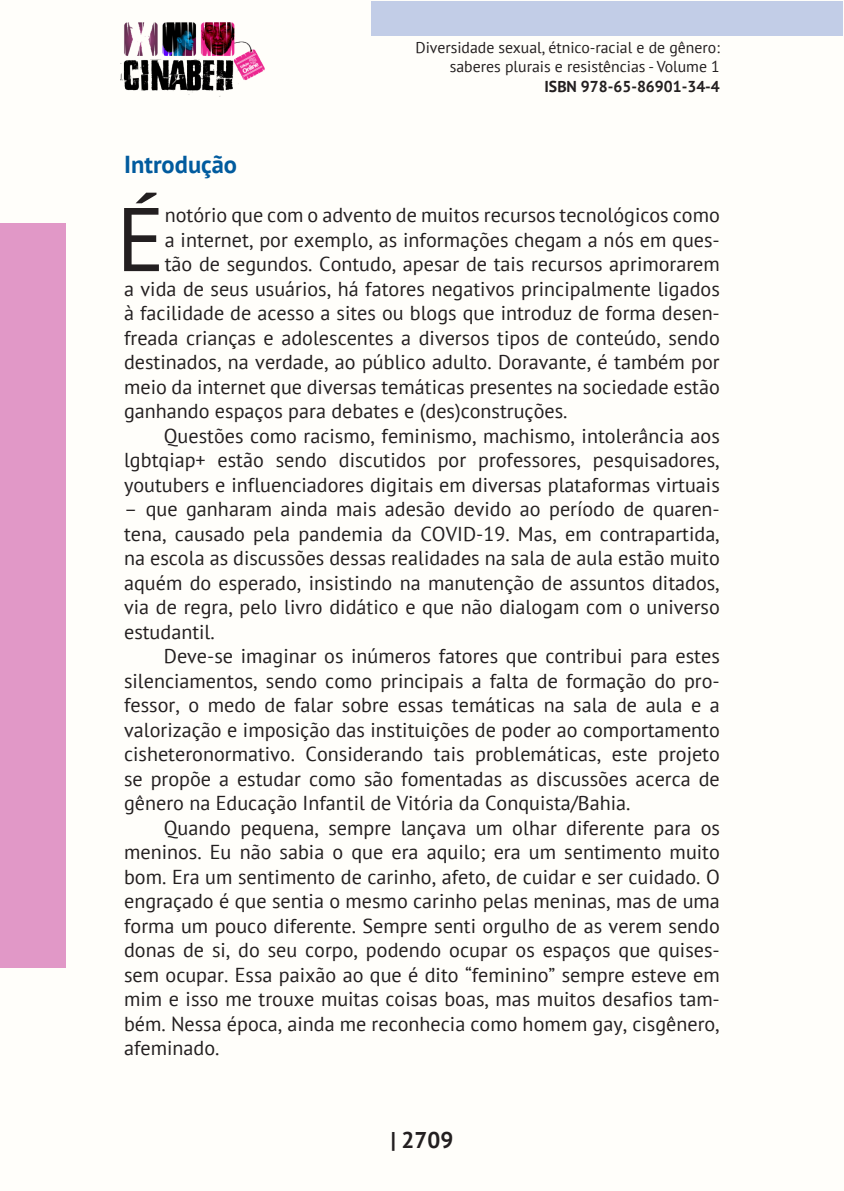
<style>
.page{position:relative;width:844px;height:1191px;background:#fff}
.page>*{position:absolute;margin:0;border:0;box-sizing:border-box;transform-origin:0 0}
._7_CAPITULAR{font:90.12px "PT Sans";color:#231f20}
._6_INTRODUCAO{font:700 24.5px "PT Sans";color:#015b9e}
.t1{font:700 22.75px "PT Sans";color:#231f20}
._8_CORPO{font:20.12px/24.5px "PT Sans";color:#231f20;text-align:justify}
._7_CAPITULAR-2{font:20.12px "PT Sans";color:#231f20}
.t2{font:15.75px/18.9px "PT Sans";color:#231f20;text-align:right}
.t3{font:700 15.75px "PT Sans";color:#231f20}
</style>
<div class="page">
<div style="left:0;top:0;width:843px;height:1191px;background:#fffefa"></div>
<div style="left:371px;top:1px;width:471px;height:35px;background:#c2cde7"></div>
<div style="left:0;top:223px;width:65px;height:744px;background:#e198c7"></div>
<img style="left:120px;top:22px;width:144px;height:75px">
<p class="t2" style="left:415px;top:38px;width:306px">Diversidade sexual, étnico-racial e de gênero: saberes plurais e resistências - Volume 1</p>
<p class="t3" style="left:544px;top:76px;width:177px">ISBN 978-65-86901-34-4</p>
<p class="_6_INTRODUCAO" style="left:124px;top:148px;width:114px">Introdução</p>
<p class="_7_CAPITULAR" style="left:116px;top:182px;width:50px">É</p>
<p class="_7_CAPITULAR-2" style="left:165px;top:202px;width:556px">notório que com o advento de muitos recursos tecnológicos como</p>
<p class="_7_CAPITULAR-2" style="left:165px;top:227px;width:556px">a internet, por exemplo, as informações chegam a nós em ques-</p>
<p class="_7_CAPITULAR-2" style="left:165px;top:251px;width:556px">tão de segundos. Contudo, apesar de tais recursos aprimorarem</p>
<p class="_7_CAPITULAR-2" style="left:124px;top:276px;width:597px">a vida de seus usuários, há fatores negativos principalmente ligados</p>
<p class="_7_CAPITULAR-2" style="left:124px;top:300px;width:597px">à facilidade de acesso a sites ou blogs que introduz de forma desen-</p>
<p class="_7_CAPITULAR-2" style="left:124px;top:325px;width:597px">freada crianças e adolescentes a diversos tipos de conteúdo, sendo</p>
<p class="_7_CAPITULAR-2" style="left:124px;top:349px;width:597px">destinados, na verdade, ao público adulto. Doravante, é também por</p>
<p class="_7_CAPITULAR-2" style="left:124px;top:374px;width:597px">meio da internet que diversas temáticas presentes na sociedade estão</p>
<p class="_7_CAPITULAR-2" style="left:124px;top:398px;width:445px">ganhando espaços para debates e (des)construções.</p>
<p class="_8_CORPO" style="left:124px;top:423px;width:597px;text-indent:40px">Questões como racismo, feminismo, machismo, intolerância aos lgbtqiap+ estão sendo discutidos por professores, pesquisadores, youtubers e influenciadores digitais em diversas plataformas virtuais</p>
<p class="_8_CORPO" style="left:124px;top:496px;width:597px">– que ganharam ainda mais adesão devido ao período de quaren&shy;tena, causado pela pandemia da COVID-19. Mas, em contrapartida, na escola as discussões dessas realidades na sala de aula estão muito aquém do esperado, insistindo na manutenção de assuntos ditados, via de regra, pelo livro didático e que não dialogam com o universo estudantil.</p>
<p class="_8_CORPO" style="left:124px;top:643px;width:597px;text-indent:40px">Deve-se imaginar os inúmeros fatores que contribui para estes silenciamentos, sendo como principais a falta de formação do pro&shy;fessor, o medo de falar sobre essas temáticas na sala de aula e a valorização e imposição das instituições de poder ao comportamento cisheteronormativo. Considerando tais problemáticas, este projeto se propõe a estudar como são fomentadas as discussões acerca de gênero na Educação Infantil de Vitória da Conquista/Bahia.</p>
<p class="_8_CORPO" style="left:124px;top:815px;width:597px;text-indent:40px">Quando pequena, sempre lançava um olhar diferente para os meninos. Eu não sabia o que era aquilo; era um sentimento muito bom. Era um sentimento de carinho, afeto, de cuidar e ser cuidado. O engraçado é que sentia o mesmo carinho pelas meninas, mas de uma forma um pouco diferente. Sempre senti orgulho de as verem sendo donas de si, do seu corpo, podendo ocupar os espaços que quises&shy;sem ocupar. Essa paixão ao que é dito “feminino” sempre esteve em mim e isso me trouxe muitas coisas boas, mas muitos desafios tam&shy;bém. Nessa época, ainda me reconhecia como homem gay, cisgênero, afeminado.</p>
<p class="t1" style="left:390px;top:1125px;width:64px">| 2709</p>
</div>
